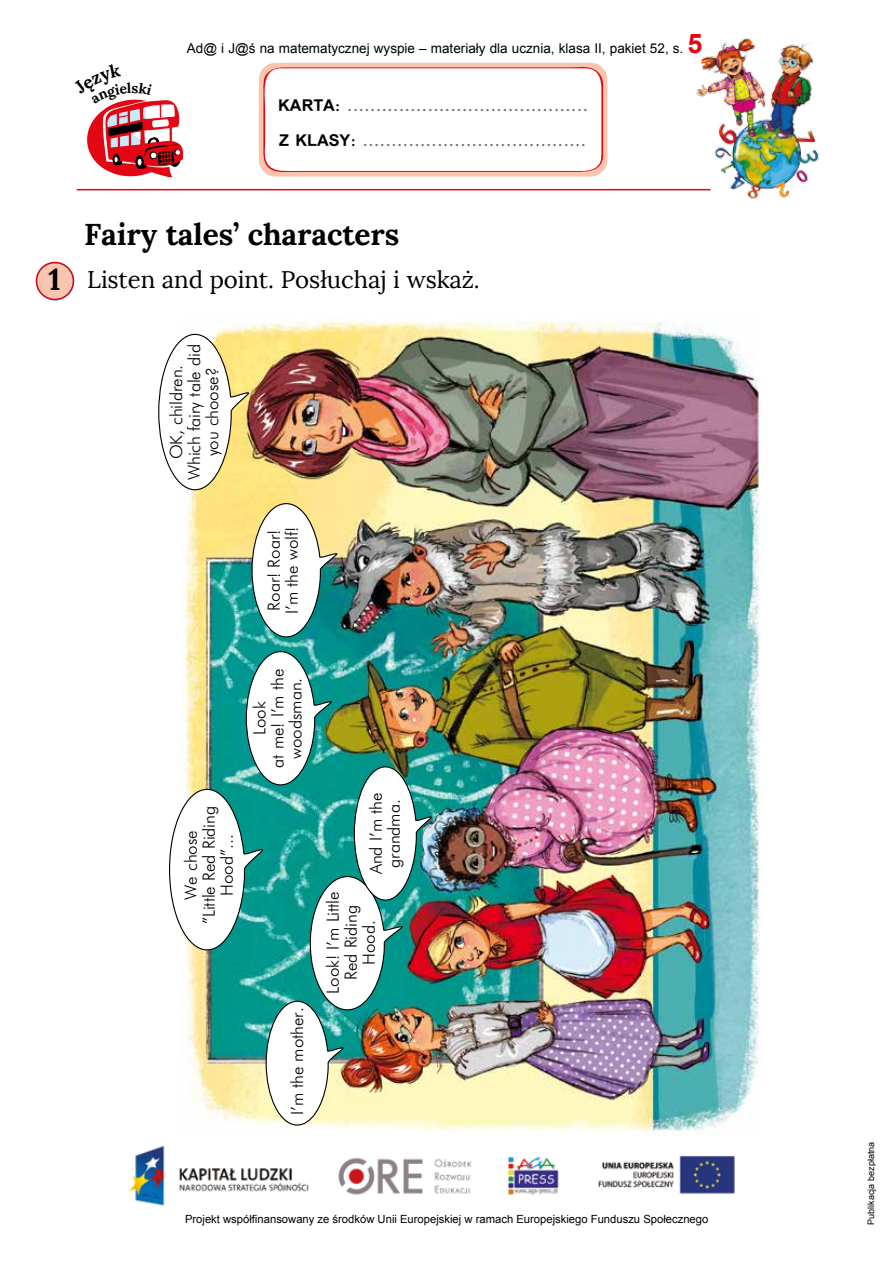
<style>
.page{position:relative;width:893px;height:1263px;background:#fff}
.page>*{position:absolute;margin:0;border:0;box-sizing:border-box;transform-origin:0 0}
.t1{font:700 30px "Lora";letter-spacing:-.005em;color:#000}
.t2{font:24px "Lora";letter-spacing:-.005em;color:#000}
.t3{font:700 18px/35.2px "Simplified Arabic";color:#706f6f}
.t4{font:16.5px/18px "Futura Lt PL";letter-spacing:-.005em;color:#000;text-align:center}
.t5{font:13.5px "Arial";color:#000}
.t6{font:11.25px "Arial";color:#000}
.t7{font:9px "Arial";color:#000}
.s1{font-weight:700;font-size:27px;color:#e30613}
.s2{color:#000}
.s3{font-weight:700;font-size:30px}
</style>
<div class="page">
<img style="left:128px;top:1146px;width:607px;height:60px">
<hr style="left:77px;top:189px;width:633px;height:1px;background:#e30613">
<div style="left:259px;top:63px;width:348px;height:114px;background:#f9c5af;border-radius:17px"></div>
<svg style="left:260px;top:66px;width:343px;height:107px;background:#fef6f5"></svg>
<img style="left:694px;top:38px;width:125px;height:161px">
<svg style="left:36px;top:262px;width:38px;height:39px"></svg>
<img style="left:182px;top:321px;width:580px;height:815px">
<img style="left:169px;top:650px;width:263px;height:476px">
<svg style="left:251px;top:502px;width:87px;height:136px"></svg>
<svg style="left:87px;top:99px;width:96px;height:79px"></svg>
<svg style="left:158px;top:333px;width:92px;height:158px"></svg>
<p class="t5" style="left:187px;top:39px;width:517px">Ad@ i J@ś na matematycznej wyspie – materiały dla ucznia, klasa II, pakiet 52, s. <span class="s1">5</span></p>
<p class="t3" style="left:278px;top:88px;width:311px"><span class="s2">KARTA:</span> ..........................................<br><span class="s2">Z KLASY:</span> .......................................</p>
<h1 class="t1" style="left:84px;top:214px;width:317px">Fairy tales’ characters</h1>
<h2 class="t2" style="left:48px;top:265px;width:433px"><span class="s3">1</span> Listen and point. Posłuchaj i wskaż.</h2>
<p class="t4" style="left:167px;top:480px;width:138px;rotate:-90deg">OK, children.<br>Which fairy tale did you choose?</p>
<p class="t4" style="left:265px;top:614px;width:89px;text-align:left;rotate:-90deg">Roar! Roar!<br>I’m the wolf!</p>
<p class="t4" style="left:182px;top:924px;width:120px;rotate:-90deg">We chose<br>”Little Red Riding<br>Hood”...</p>
<p class="t4" style="left:250px;top:768px;width:101px;rotate:-90deg">Look<br>at me! I’m the woodsman.</p>
<p class="t4" style="left:288px;top:1115px;width:109px;rotate:-90deg">I’m the mother.</p>
<p class="t4" style="left:367px;top:874px;width:83px;rotate:-90deg">And I’m the grandma.</p>
<p class="t4" style="left:324px;top:993px;width:104px;rotate:-90deg">Look! I’m Little<br>Red Riding<br>Hood.</p>
<p class="t6" style="left:185px;top:1212px;width:525px">Projekt współfinansowany ze środków Unii Europejskiej w ramach Europejskiego Funduszu Społecznego</p>
<p class="t7" style="left:865px;top:1224px;width:84px;rotate:-90deg">Publikacja bezpłatna</p>
</div>
